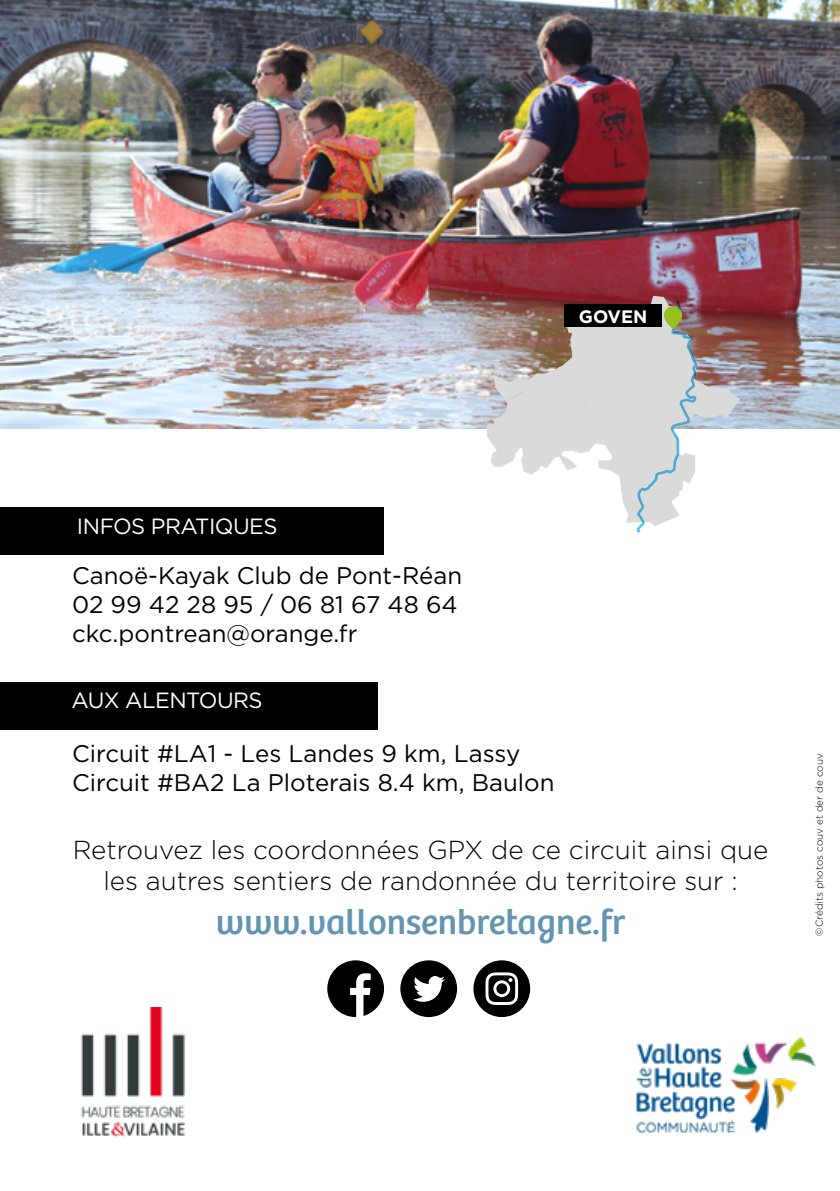
<style>
.page{position:relative;width:840px;height:1191px;background:#fff}
.page>*{position:absolute;margin:0;border:0;box-sizing:border-box;transform-origin:0 0}
.t1{font:36px "Bree";color:#6395b1}
.t2{font:300 26px/31.2px "Gotham";color:#000;text-align:center}
.t3{font:24px/28.8px "Gotham";color:#000}
.t4{font:22px "Gotham";letter-spacing:-.025em;color:#fff}
.t5{font:700 18px "Gotham";color:#fff}
.t6{font:300 10px "Gotham";color:#000}
</style>
<div class="page">
<img style="left:636px;top:1036px;width:180px;height:97px">
<svg style="left:473px;top:960px;width:57px;height:57px"></svg>
<svg style="left:327px;top:960px;width:57px;height:58px"></svg>
<svg style="left:400px;top:960px;width:57px;height:57px"></svg>
<div style="left:0;top:507px;width:384px;height:47px;background:#000"></div>
<img style="left:0;top:0;width:839px;height:428px">
<svg style="left:486px;top:296px;width:253px;height:237px"></svg>
<div style="left:564px;top:304px;width:97px;height:23px;background:#000"></div>
<div style="left:0;top:682px;width:377px;height:47px;background:#000"></div>
<img style="left:81px;top:1007px;width:105px;height:130px">
<p class="t5" style="left:578px;top:304px;width:70px">GOVEN</p>
<p class="t4" style="left:77px;top:512px;width:202px">INFOS PRATIQUES</p>
<p class="t3" style="left:72px;top:560px;width:391px">Canoë-Kayak Club de Pont-Réan<br>02 99 42 28 95 / 06 81 67 48 64 ckc.pontrean@orange.fr</p>
<p class="t4" style="left:71px;top:685px;width:192px">AUX ALENTOURS</p>
<p class="t3" style="left:72px;top:738px;width:483px">Circuit #LA1 - Les Landes 9 km, Lassy<br>Circuit #BA2 La Ploterais 8.4 km, Baulon</p>
<p class="t2" style="left:73px;top:833px;width:696px">Retrouvez les coordonnées GPX de ce circuit ainsi que les autres sentiers de randonnée du territoire sur :</p>
<h1 class="t1" style="left:215px;top:900px;width:411px">www.vallonsenbretagne.fr</h1>
<p class="t6" style="left:812px;top:935px;width:184px;rotate:-90deg">©Crédits photos couv et der de couv</p>
</div>
